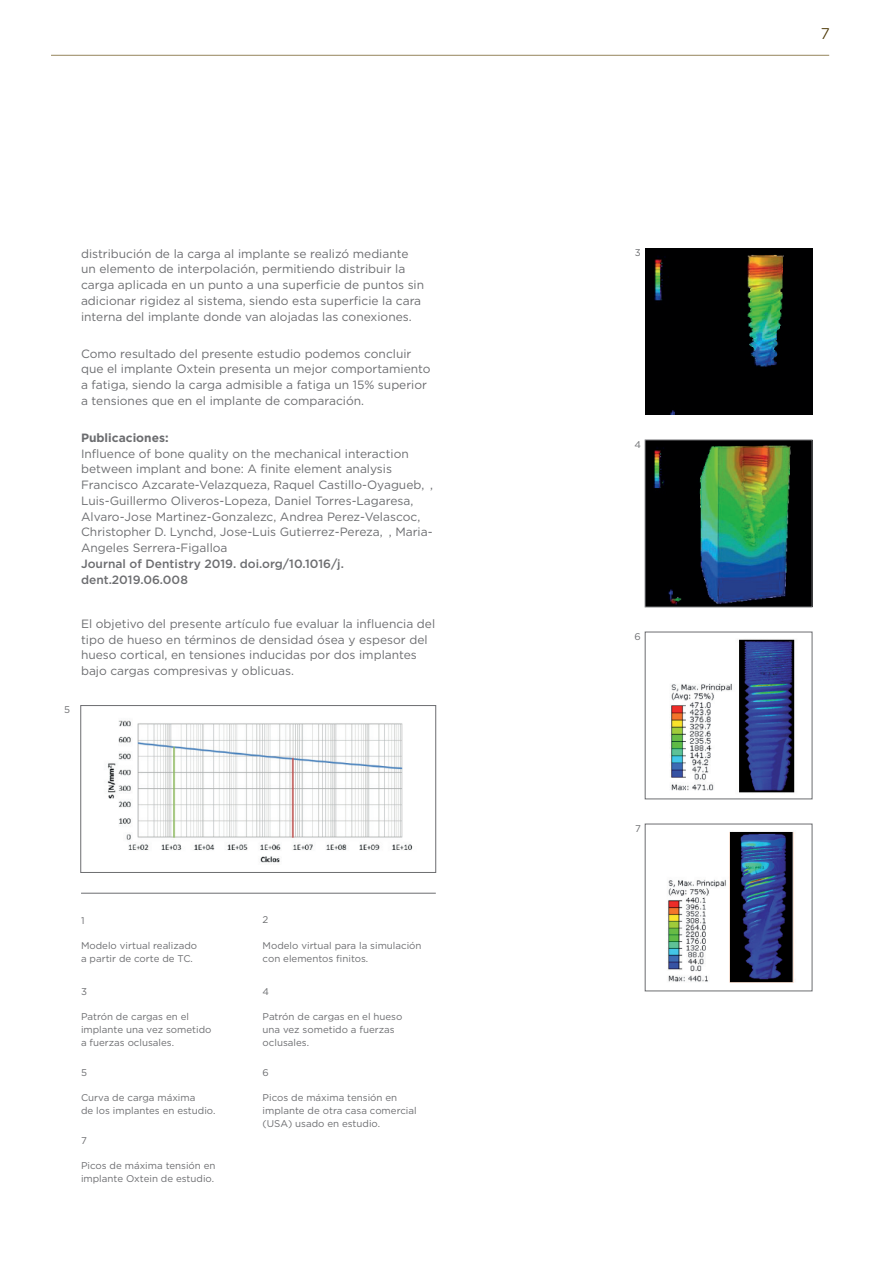
<style>
.page{position:relative;width:893px;height:1263px;background:#fff}
.page>*{position:absolute;margin:0;border:0;box-sizing:border-box;transform-origin:0 0}
.t1{font:15px "Vox Round";color:#4b3603}
.t2{font:12px/15.8px "Gotham";color:#6c6d70}
.t3{font:500 12px/15.8px "Gotham";color:#6c6d70}
.t4{font:700 12px "Gotham";color:#6c6d70}
.t5{font:9.75px/12.8px "Gotham";color:#6c6d70}
</style>
<div class="page">
<hr style="left:51px;top:55px;width:778px;height:1px;background:#96855c">
<img style="left:107px;top:720px;width:306px;height:143px">
<div style="left:80px;top:705px;width:356px;height:168px;border:1px solid #6c6d70"></div>
<img style="left:645px;top:248px;width:167px;height:167px">
<img style="left:670px;top:639px;width:125px;height:154px">
<img style="left:668px;top:831px;width:126px;height:152px">
<img style="left:647px;top:442px;width:163px;height:163px">
<div style="left:645px;top:440px;width:167px;height:167px;border:1px solid #6c6d70"></div>
<hr style="left:81px;top:893px;width:355px;height:1px;background:#6c6d70">
<p class="t5" style="left:64px;top:703px;width:7px">5</p>
<p class="t2" style="left:81px;top:245px;width:345px">distribución de la carga al implante se realizó mediante un elemento de interpolación, permitiendo distribuir la carga aplicada en un punto a una superficie de puntos sin adicionar rigidez al sistema, siendo esta superficie la cara interna del implante donde van alojadas las conexiones.</p>
<p class="t2" style="left:81px;top:345px;width:351px">Como resultado del presente estudio podemos concluir que el implante Oxtein presenta un mejor comportamiento a fatiga, siendo la carga admisible a fatiga un 15% superior a tensiones que en el implante de comparación.</p>
<p class="t4" style="left:81px;top:430px;width:89px">Publicaciones:</p>
<p class="t2" style="left:81px;top:445px;width:354px">Influence of bone quality on the mechanical interaction between implant and bone: A finite element analysis Francisco Azcarate-Velazqueza, Raquel Castillo-Oyagueb,⁎, Luis-Guillermo Oliveros-Lopeza, Daniel Torres-Lagaresa, Alvaro-Jose Martinez-Gonzalezc, Andrea Perez-Velascoc, Christopher D. Lynchd, Jose-Luis Gutierrez-Pereza,⁎, Maria-Angeles Serrera-Figalloa</p>
<p class="t3" style="left:81px;top:555px;width:264px">Journal of Dentistry 2019. doi.org/10.1016/j. dent.2019.06.008</p>
<p class="t2" style="left:81px;top:615px;width:356px">El objetivo del presente artículo fue evaluar la influencia del tipo de hueso en términos de densidad ósea y espesor del hueso cortical, en tensiones inducidas por dos implantes bajo cargas compresivas y oblicuas.</p>
<p class="t5" style="left:81px;top:913px;width:5px">1</p>
<p class="t5" style="left:81px;top:939px;width:118px">Modelo virtual realizado a partir de corte de TC.</p>
<p class="t5" style="left:81px;top:985px;width:7px">3</p>
<p class="t5" style="left:81px;top:1010px;width:132px">Patrón de cargas en el implante una vez sometido a fuerzas oclusales.</p>
<p class="t5" style="left:81px;top:1066px;width:7px">5</p>
<p class="t5" style="left:81px;top:1091px;width:136px">Curva de carga máxima<br>de los implantes en estudio.</p>
<p class="t5" style="left:81px;top:1134px;width:7px">7</p>
<p class="t5" style="left:81px;top:1159px;width:136px">Picos de máxima tensión en implante Oxtein de estudio.</p>
<p class="t5" style="left:263px;top:913px;width:7px">2</p>
<p class="t5" style="left:263px;top:939px;width:160px">Modelo virtual para la simulación con elementos finitos.</p>
<p class="t5" style="left:263px;top:985px;width:8px">4</p>
<p class="t5" style="left:263px;top:1010px;width:141px">Patrón de cargas en el hueso una vez sometido a fuerzas oclusales.</p>
<p class="t5" style="left:263px;top:1066px;width:8px">6</p>
<p class="t5" style="left:263px;top:1091px;width:156px">Picos de máxima tensión en implante de otra casa comercial (USA) usado en estudio.</p>
<p class="t5" style="left:635px;top:246px;width:7px">3</p>
<p class="t5" style="left:634px;top:438px;width:8px">4</p>
<p class="t5" style="left:635px;top:630px;width:8px">6</p>
<p class="t5" style="left:635px;top:822px;width:7px">7</p>
<p class="t1" style="left:821px;top:24px;width:9px">7</p>
</div>
